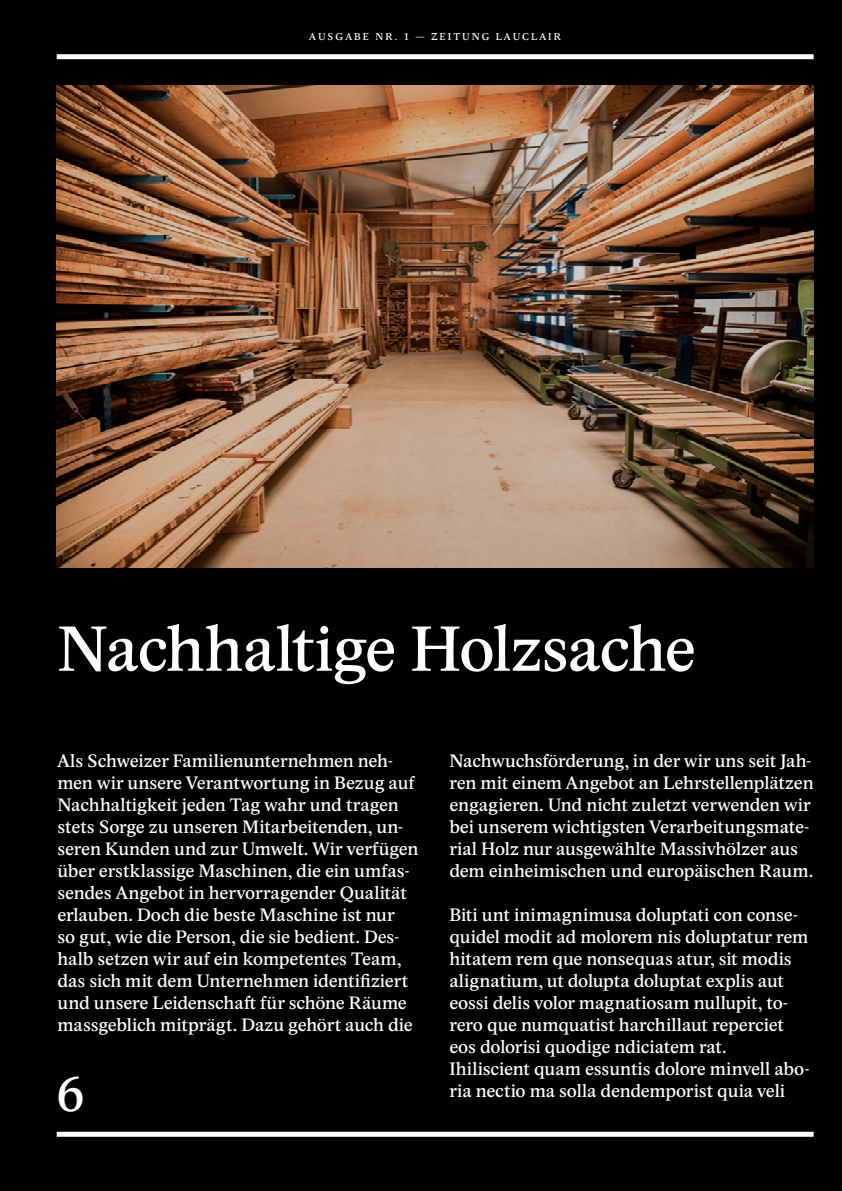
<style>
.page{position:relative;width:842px;height:1191px;background:#000}
.page>*{position:absolute;margin:0;border:0;box-sizing:border-box;transform-origin:0 0}
.t1{font:63.7px "Academica Text Pro";letter-spacing:-.02em;color:#fff}
.t2{font:48.5px "Academica Text Pro";color:#fff}
.t3{font:18px/22px "Academica Text Pro";letter-spacing:-.01em;color:#fff}
.t4{font:10px "Academica Text Pro";letter-spacing:.2em;color:#fff}
</style>
<div class="page">
<img style="left:57px;top:85px;width:757px;height:482px">
<div style="left:57px;top:54px;width:757px;height:5px;background:#fff"></div>
<div style="left:57px;top:1131px;width:757px;height:5px;background:#fff"></div>
<p class="t4" style="left:309px;top:31px;width:19px">Ausgabe</p>
<p class="t4" style="left:375px;top:31px;width:74px">NR. 1 — Zeitung</p>
<p class="t4" style="left:496px;top:31px;width:18px">Lauclair</p>
<h1 class="t1" style="left:57px;top:612px;width:640px">Nachhaltige Holzsache</h1>
<p class="t3" style="left:57px;top:751px;width:363px">Als Schweizer Familienunternehmen neh&shy;men wir unsere Verantwortung in Bezug auf Nachhaltigkeit jeden Tag wahr und tragen stets Sorge zu unseren Mitarbeitenden, un&shy;seren Kunden und zur Umwelt. Wir verfügen über erstklassige Maschinen, die ein umfas&shy;sendes Angebot in hervorragender Qualität erlauben. Doch die beste Maschine ist nur<br>so gut, wie die Person, die sie bedient. Des&shy;halb setzen wir auf ein kompetentes Team, das sich mit dem Unternehmen identifiziert und unsere Leidenschaft für schöne Räume massgeblich mitprägt. Dazu gehört auch die</p>
<h2 class="t2" style="left:57px;top:1066px;width:29px">6</h2>
<p class="t3" style="left:449px;top:751px;width:366px">Nachwuchsförderung, in der wir uns seit Jah&shy;ren mit einem Angebot an Lehrstellenplätzen engagieren. Und nicht zuletzt verwenden wir bei unserem wichtigsten Verarbeitungsmate&shy;rial Holz nur ausgewählte Massivhölzer aus dem einheimischen und europäischen Raum.</p>
<p class="t3" style="left:449px;top:905px;width:362px">Biti unt inimagnimusa doluptati con conse&shy;quidel modit ad molorem nis doluptatur rem hitatem rem que nonsequas atur, sit modis alignatium, ut dolupta doluptat explis aut eossi delis volor magnatiosam nullupit, to&shy;rero que numquatist harchillaut reperciet eos dolorisi quodige ndiciatem rat.<br>Ihiliscient quam essuntis dolore minvell abo&shy;ria nectio ma solla dendemporist quia veli</p>
</div>
